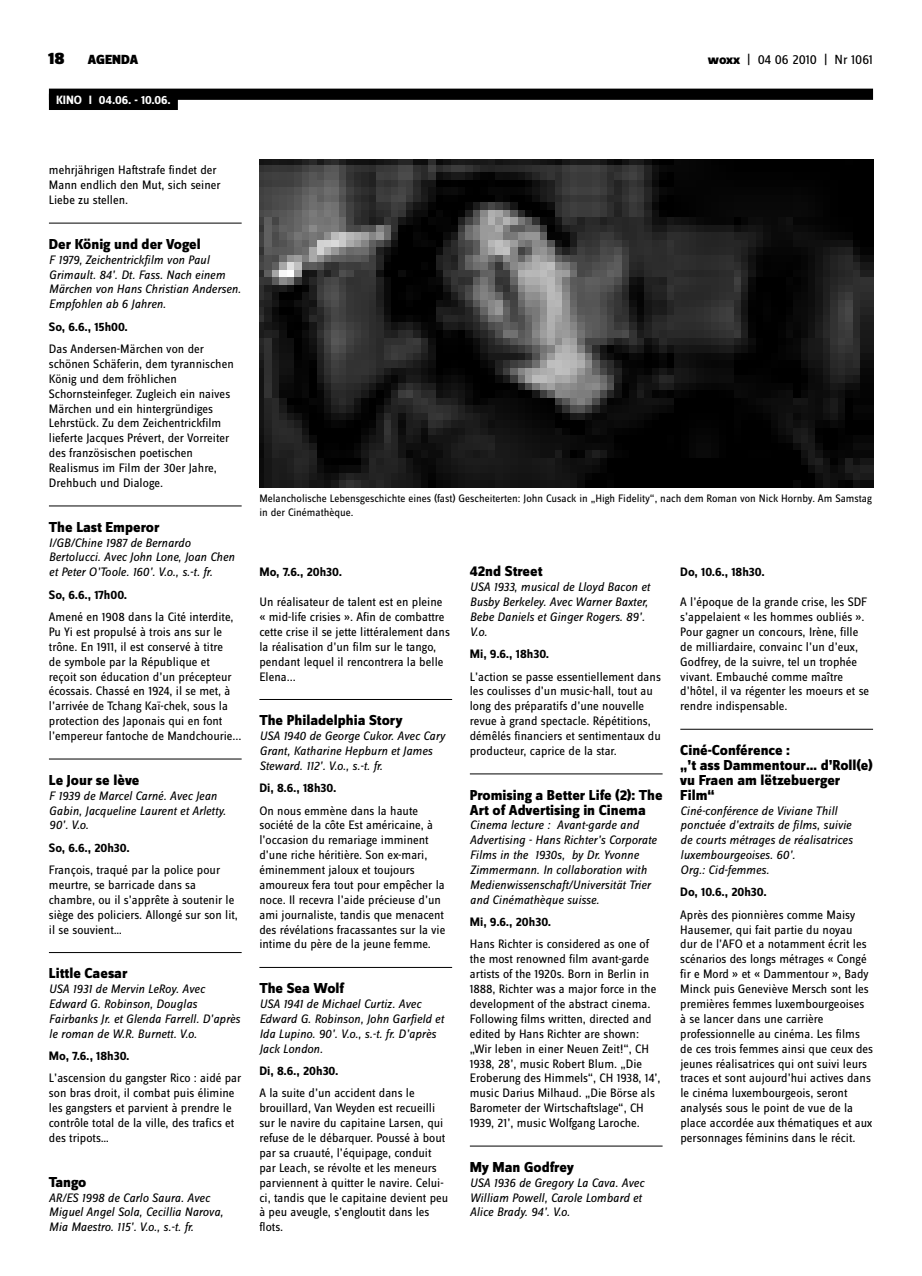
<style>
.page{position:relative;width:922px;height:1276px;background:#fff}
.page>*{position:absolute;margin:0;border:0;box-sizing:border-box;transform-origin:0 0}
.t1{font:900 17.5px "Zine Sans Dis";color:#000}
.t2{font:800 15px/14.9px "Zine Sans Dis";color:#000}
.t3{font:13.75px "Zine Sans Dis";color:#000}
.t4{font:900 13.75px "Zine Sans Dis";color:#000}
.t5{font:12.75px/14.9px "Zine Sans Dis";color:#000}
.t6{font:italic 12.75px/14.9px "Zine Sans Dis";color:#000}
.t7{font:700 12.75px "Zine Sans Dis";color:#000}
.t8{font:700 12.5px "Zine Sans Dis";color:#fff}
.t9{font:11.25px/14.9px "Zine Sans Dis";color:#000}
.s1{font-weight:800}
</style>
<div class="page">
<div style="left:49px;top:89px;width:823px;height:11px;background:#000"></div>
<hr style="left:259px;top:699px;width:193px;height:1px;background:#000">
<hr style="left:259px;top:967px;width:193px;height:1px;background:#000">
<hr style="left:469px;top:773px;width:193px;height:1px;background:#000">
<hr style="left:469px;top:1146px;width:193px;height:1px;background:#000">
<hr style="left:680px;top:729px;width:192px;height:1px;background:#000">
<div style="left:49px;top:94px;width:129px;height:16px;background:#000"></div>
<hr style="left:49px;top:223px;width:192px;height:1px;background:#000">
<hr style="left:49px;top:506px;width:192px;height:1px;background:#000">
<hr style="left:49px;top:759px;width:192px;height:1px;background:#000">
<hr style="left:49px;top:952px;width:192px;height:1px;background:#000">
<img style="left:259px;top:159px;width:613px;height:328px">
<h1 class="t1" style="left:48px;top:49px;width:18px">18</h1>
<p class="t4" style="left:88px;top:53px;width:52px">AGENDA</p>
<p class="t3" style="left:707px;top:53px;width:167px"><span class="s1">woxx</span> | 04 06 2010 | Nr 1061</p>
<p class="t8" style="left:56px;top:93px;width:116px">KINO I 04.06. - 10.06.</p>
<p class="t5" style="left:49px;top:163px;width:173px">mehrjährigen Haftstrafe findet der<br>Mann endlich den Mut, sich seiner<br>Liebe zu stellen.</p>
<p class="t2" style="left:49px;top:237px;width:153px">Der König und der Vogel</p>
<p class="t6" style="left:49px;top:252px;width:193px">F 1979, Zeichentrickfilm von Paul<br>Grimault. 84’. Dt. Fass. Nach einem<br>Märchen von Hans Christian Andersen.<br>Empfohlen ab 6 Jahren.</p>
<p class="t7" style="left:49px;top:320px;width:81px">So, 6.6., 15h00.</p>
<p class="t5" style="left:49px;top:342px;width:186px">Das Andersen-Märchen von der schönen Schäferin, dem tyrannischen<br>König und dem fröhlichen<br>Schornsteinfeger. Zugleich ein naives<br>Märchen und ein hintergründiges<br>Lehrstück. Zu dem Zeichentrickfilm lieferte Jacques Prévert, der Vorreiter des französischen poetischen<br>Realismus im Film der 30er Jahre,<br>Drehbuch und Dialoge.</p>
<p class="t2" style="left:49px;top:520px;width:112px">The Last Emperor</p>
<p class="t6" style="left:49px;top:535px;width:187px">I/GB/Chine 1987 de Bernardo<br>Bertolucci. Avec John Lone, Joan Chen et Peter O’Toole. 160’. V.o., s.-t. fr.</p>
<p class="t7" style="left:49px;top:587px;width:80px">So, 6.6., 17h00.</p>
<p class="t5" style="left:49px;top:610px;width:194px">Amené en 1908 dans la Cité interdite, Pu Yi est propulsé à trois ans sur le trône. En 1911, il est conservé à titre<br>de symbole par la République et<br>reçoit son éducation d’un précepteur écossais. Chassé en 1924, il se met, à l’arrivée de Tchang Kaï-chek, sous la protection des Japonais qui en font l’empereur fantoche de Mandchourie...</p>
<p class="t2" style="left:49px;top:773px;width:92px">Le Jour se lève</p>
<p class="t6" style="left:49px;top:788px;width:178px">F 1939 de Marcel Carné. Avec Jean<br>Gabin, Jacqueline Laurent et Arletty.<br>90’. V.o.</p>
<p class="t7" style="left:49px;top:840px;width:82px">So, 6.6., 20h30.</p>
<p class="t5" style="left:49px;top:863px;width:190px">François, traqué par la police pour meurtre, se barricade dans sa chambre, ou il s’apprête à soutenir le siège des policiers. Allongé sur son lit, il se souvient…</p>
<p class="t2" style="left:49px;top:966px;width:80px">Little Caesar</p>
<p class="t6" style="left:49px;top:981px;width:193px">USA 1931 de Mervin LeRoy. Avec<br>Edward G. Robinson, Douglas<br>Fairbanks Jr. et Glenda Farrell. D’après le roman de W.R. Burnett. V.o.</p>
<p class="t7" style="left:49px;top:1049px;width:82px">Mo, 7.6., 18h30.</p>
<p class="t5" style="left:49px;top:1071px;width:194px">L’ascension du gangster Rico : aidé par son bras droit, il combat puis élimine les gangsters et parvient à prendre le contrôle total de la ville, des trafics et des tripots…</p>
<p class="t2" style="left:49px;top:1175px;width:39px">Tango</p>
<p class="t6" style="left:49px;top:1190px;width:176px">AR/ES 1998 de Carlo Saura. Avec<br>Miguel Angel Sola, Cecillia Narova,<br>Mia Maestro. 115’. V.o., s.-t. fr.</p>
<p class="t9" style="left:259px;top:491px;width:613px">Melancholische Lebensgeschichte eines (fast) Gescheiterten: John Cusack in „High Fidelity“, nach dem Roman von Nick Hornby. Am Samstag in der Cinémathèque.</p>
<p class="t7" style="left:259px;top:565px;width:84px">Mo, 7.6., 20h30.</p>
<p class="t5" style="left:259px;top:595px;width:192px">Un réalisateur de talent est en pleine « mid-life crisies ». Afin de combattre cette crise il se jette littéralement dans la réalisation d’un film sur le tango, pendant lequel il rencontrera la belle Elena...</p>
<p class="t2" style="left:259px;top:713px;width:145px">The Philadelphia Story</p>
<p class="t6" style="left:259px;top:728px;width:187px">USA 1940 de George Cukor. Avec Cary<br>Grant, Katharine Hepburn et James<br>Steward. 112’. V.o., s.-t. fr.</p>
<p class="t7" style="left:259px;top:781px;width:79px">Di, 8.6., 18h30.</p>
<p class="t5" style="left:259px;top:803px;width:187px">On nous emmène dans la haute société de la côte Est américaine, à l’occasion du remariage imminent d’une riche héritière. Son ex-mari, éminemment jaloux et toujours amoureux fera tout pour empêcher la noce. Il recevra l’aide précieuse d’un ami journaliste, tandis que menacent des révélations fracassantes sur la vie intime du père de la jeune femme.</p>
<p class="t2" style="left:259px;top:981px;width:86px">The Sea Wolf</p>
<p class="t6" style="left:259px;top:996px;width:186px">USA 1941 de Michael Curtiz. Avec<br>Edward G. Robinson, John Garfield et<br>Ida Lupino. 90’. V.o., s.-t. fr. D’après<br>Jack London.</p>
<p class="t7" style="left:259px;top:1064px;width:81px">Di, 8.6., 20h30.</p>
<p class="t5" style="left:259px;top:1086px;width:190px">A la suite d’un accident dans le brouillard, Van Weyden est recueilli sur le navire du capitaine Larsen, qui refuse de le débarquer. Poussé à bout par sa cruauté, l’équipage, conduit par Leach, se révolte et les meneurs parviennent à quitter le navire. Celui&shy;ci, tandis que le capitaine devient peu à peu aveugle, s’engloutit dans les flots.</p>
<p class="t2" style="left:469px;top:565px;width:74px">42nd Street</p>
<p class="t6" style="left:469px;top:580px;width:181px">USA 1933, musical de Lloyd Bacon et<br>Busby Berkeley. Avec Warner Baxter,<br>Bebe Daniels et Ginger Rogers. 89’.<br>V.o.</p>
<p class="t7" style="left:469px;top:647px;width:81px">Mi, 9.6., 18h30.</p>
<p class="t5" style="left:469px;top:669px;width:192px">L’action se passe essentiellement dans les coulisses d’un music-hall, tout au long des préparatifs d’une nouvelle revue à grand spectacle. Répétitions, démêlés financiers et sentimentaux du producteur, caprice de la star.</p>
<p class="t2" style="left:469px;top:788px;width:194px">Promising a Better Life (2): The<br>Art of Advertising in Cinema</p>
<p class="t6" style="left:469px;top:818px;width:188px">Cinema lecture : Avant-garde and Advertising - Hans Richter’s Corporate Films in the 1930s, by Dr. Yvonne Zimmermann. In collaboration with Medienwissenschaft/Universität Trier and Cinémathèque suisse.</p>
<p class="t7" style="left:469px;top:915px;width:83px">Mi, 9.6., 20h30.</p>
<p class="t5" style="left:469px;top:937px;width:192px">Hans Richter is considered as one of the most renowned film avant-garde artists of the 1920s. Born in Berlin in 1888, Richter was a major force in the development of the abstract cinema.<br>Following films written, directed and edited by Hans Richter are shown: „Wir leben in einer Neuen Zeit!“, CH 1938, 28’, music Robert Blum. „Die Eroberung des Himmels“, CH 1938, 14’, music Darius Milhaud. „Die Börse als Barometer der Wirtschaftslage“, CH 1939, 21’, music Wolfgang Laroche.</p>
<p class="t2" style="left:469px;top:1160px;width:106px">My Man Godfrey</p>
<p class="t6" style="left:469px;top:1175px;width:176px">USA 1936 de Gregory La Cava. Avec<br>William Powell, Carole Lombard et<br>Alice Brady. 94’. V.o.</p>
<p class="t7" style="left:680px;top:565px;width:86px">Do, 10.6., 18h30.</p>
<p class="t5" style="left:680px;top:595px;width:190px">A l’époque de la grande crise, les SDF s’appelaient « les hommes oubliés ».<br>Pour gagner un concours, Irène, fille de milliardaire, convainc l’un d’eux, Godfrey, de la suivre, tel un trophée vivant. Embauché comme maître d’hôtel, il va régenter les moeurs et se rendre indispensable.</p>
<p class="t2" style="left:680px;top:743px;width:194px">Ciné-Conférence :<br>„’t ass Dammentour… d’Roll(e) vu Fraen am lëtzebuerger<br>Film“</p>
<p class="t6" style="left:680px;top:803px;width:174px">Ciné-conférence de Viviane Thill ponctuée d’extraits de films, suivie de courts métrages de réalisatrices luxembourgeoises. 60’.<br>Org.: Cid-femmes.</p>
<p class="t7" style="left:680px;top:885px;width:88px">Do, 10.6., 20h30.</p>
<p class="t5" style="left:680px;top:908px;width:194px">Après des pionnières comme Maisy Hausemer, qui fait partie du noyau<br>dur de l’AFO et a notamment écrit les scénarios des longs métrages « Congé fir e Mord » et « Dammentour », Bady Minck puis Geneviève Mersch sont les premières femmes luxembourgeoises à se lancer dans une carrière professionnelle au cinéma. Les films de ces trois femmes ainsi que ceux des jeunes réalisatrices qui ont suivi leurs traces et sont aujourd’hui actives dans le cinéma luxembourgeois, seront analysés sous le point de vue de la place accordée aux thématiques et aux personnages féminins dans le récit.</p>
</div>
